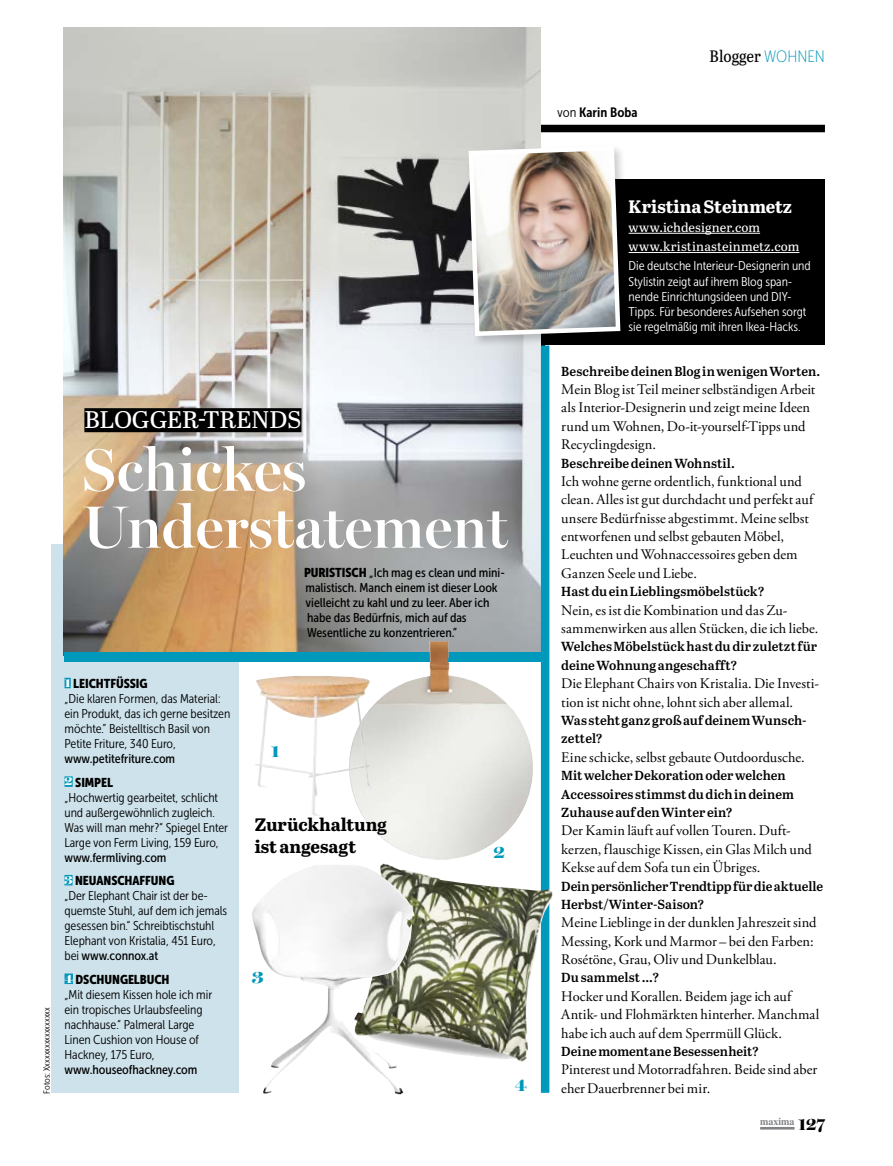
<style>
.page{position:relative;width:893px;height:1166px;background:#fff}
.page>*{position:absolute;margin:0;border:0;box-sizing:border-box;transform-origin:0 0}
.t1{font:600 60px/57px "Miller Banner";color:#fff}
.t2{font:24px "Abril Text";letter-spacing:-.01em;color:#fff;scale:1.05 1}
.t3{font:700 18px/22.5px "Abril Titling";letter-spacing:-.005em;color:#000;scale:1.05 1}
.t4{font:700 18px "Abril Titling";letter-spacing:-.005em;color:#fff;scale:1.05 1}
.t5{font:900 18px "Miller Banner";color:#0098bb;scale:1.05 1}
.t6{font:16.5px "Abril Titling";color:#000;scale:.95 1}
.t7{font:14.7px/18.3px "Adobe Garamond Pro";letter-spacing:.005em;color:#000}
.t8{font:13.5px "Museo Sans Cond 700";color:#000;scale:1.05 1}
.t9{font:600 13.2px/18.3px "Abril Text";color:#000}
.t10{font:12.75px/15px "Museo Sans Cond 300";letter-spacing:-.005em;color:#000;scale:1.05 1}
.t11{font:12.75px/15px "Museo Sans Cond 500";letter-spacing:-.005em;color:#000;scale:1.05 1}
.t12{font:12.75px/15px "Museo Sans Cond 300";letter-spacing:-.005em;color:#fff;scale:1.05 1}
.t13{font:12.75px "Museo Sans Cond 900";letter-spacing:-.005em;color:#000;scale:1.05 1}
.t14{font:12.75px/19.2px "Abril Titling";letter-spacing:.01em;color:#fff;scale:1.05 1}
.t15{font:700 10.5px "Times LT Std";color:#808285;scale:.95 1}
.t16{font:9px "Museo Sans Cond 300";letter-spacing:.005em;color:#000;scale:1.05 1}
.s1{font-family:"Museo Sans Cond 300"}
.s2{font-family:"Museo Sans Cond 100";color:#0098bb}
.s3{font-family:"Museo Sans Cond 900"}
.s4{font-family:"Miller Banner";font-weight:900;color:#fff}
.s5{font-family:"Miller Banner";font-weight:900;font-size:18px;color:#000}
</style>
<div class="page">
<hr style="left:760px;top:1126px;width:34px;height:3px;background:#808285">
<div style="left:500px;top:179px;width:325px;height:178px;background:#000"></div>
<div style="left:545px;top:345px;width:325px;height:747px;background:#fff"></div>
<div style="left:64px;top:125px;width:761px;height:7px;background:#000"></div>
<div style="left:52px;top:544px;width:187px;height:548px;background:#cee2eb"></div>
<img style="left:64px;top:27px;width:477px;height:624px">
<div style="left:64px;top:651px;width:478px;height:10px;background:#0098bb"></div>
<div style="left:84px;top:408px;width:217px;height:24px;background:#000"></div>
<hr style="left:629px;top:233px;width:131px;height:1px;background:#fff">
<hr style="left:629px;top:252px;width:170px;height:1px;background:#fff">
<div style="left:541px;top:345px;width:8px;height:747px;background:#0098bb"></div>
<div style="left:65px;top:677px;width:6px;height:11px;background:#0098bb"></div>
<div style="left:65px;top:776px;width:8px;height:10px;background:#0098bb"></div>
<div style="left:65px;top:874px;width:8px;height:11px;background:#0098bb"></div>
<div style="left:65px;top:973px;width:8px;height:10px;background:#0098bb"></div>
<div style="left:466px;top:143px;width:165px;height:204px;background:#000;opacity:.2"></div>
<img style="left:466px;top:143px;width:157px;height:195px">
<img style="left:347px;top:641px;width:186px;height:218px">
<img style="left:383px;top:863px;width:170px;height:198px">
<img style="left:252px;top:864px;width:162px;height:230px">
<img style="left:255px;top:675px;width:122px;height:141px">
<p class="t8" style="left:557px;top:104px;width:78px"><span class="s1">von</span> Karin Boba</p>
<p class="t6" style="left:710px;top:44px;width:123px">Blogger <span class="s2">WOHNEN</span></p>
<h2 class="t2" style="left:84px;top:402px;width:208px">BLOGGER-TRENDS</h2>
<h1 class="t1" style="left:82px;top:441px;width:427px">Schickes<br>Understatement</h1>
<p class="t11" style="left:304px;top:565px;width:193px"><span class="s3">PURISTISCH</span> „Ich mag es clean und mini&shy;malistisch. Manch einem ist dieser Look vielleicht zu kahl und zu leer. Aber ich habe das Bedürfnis, mich auf das Wesentliche zu konzentrieren.”</p>
<p class="t16" style="left:42px;top:1093px;width:83px;rotate:-90deg">Fotos: Xxxxxxxxxxxxxxxxx</p>
<p class="t13" style="left:65px;top:676px;width:81px"><span class="s4">1</span> LEICHTFÜSSIG</p>
<p class="t10" style="left:65px;top:691px;width:159px">„Die klaren Formen, das Material: ein Produkt, das ich gerne besitzen möchte.” Beistelltisch Basil von<br>Petite Friture, 340 Euro,</p>
<p class="t11" style="left:65px;top:751px;width:107px">www.petitefriture.com</p>
<p class="t13" style="left:65px;top:775px;width:48px"><span class="s4">2</span> SIMPEL</p>
<p class="t10" style="left:65px;top:789px;width:157px">„Hochwertig gearbeitet, schlicht und außergewöhnlich zugleich.<br>Was will man mehr?“ Spiegel Enter Large von Ferm Living, 159 Euro,</p>
<p class="t11" style="left:65px;top:849px;width:99px">www.fermliving.com</p>
<p class="t13" style="left:65px;top:873px;width:106px"><span class="s4">3</span> NEUANSCHAFFUNG</p>
<p class="t10" style="left:65px;top:888px;width:157px">„Der Elephant Chair ist der be&shy;quemste Stuhl, auf dem ich jemals gesessen bin.“ Schreibtischstuhl Elephant von Kristalia, 451 Euro,</p>
<p class="t11" style="left:65px;top:948px;width:91px"><span class="s1">bei</span> www.connox.at</p>
<p class="t13" style="left:65px;top:972px;width:102px"><span class="s4">4</span> DSCHUNGELBUCH</p>
<p class="t10" style="left:65px;top:986px;width:142px">„Mit diesem Kissen hole ich mir ein tropisches Urlaubsfeeling nachhause.“ Palmeral Large<br>Linen Cushion von House of<br>Hackney, 175 Euro,</p>
<p class="t11" style="left:65px;top:1061px;width:128px">www.houseofhackney.com</p>
<p class="t5" style="left:271px;top:739px;width:10px">1</p>
<p class="t3" style="left:255px;top:812px;width:128px">Zurückhaltung ist angesagt</p>
<p class="t5" style="left:252px;top:965px;width:12px">3</p>
<p class="t5" style="left:494px;top:841px;width:13px">2</p>
<p class="t5" style="left:515px;top:1073px;width:13px">4</p>
<p class="t4" style="left:629px;top:193px;width:157px">Kristina Steinmetz</p>
<p class="t14" style="left:629px;top:217px;width:164px">www.ichdesigner.com www.kristinasteinmetz.com</p>
<p class="t12" style="left:629px;top:259px;width:175px">Die deutsche Interieur-Designerin und Stylistin zeigt auf ihrem Blog span&shy;nende Einrichtungsideen und DIY-Tipps. Für besonderes Aufsehen sorgt sie regelmäßig mit ihren Ikea-Hacks.</p>
<p class="t9" style="left:561px;top:361px;width:260px">Beschreibe deinen Blog in wenigen Worten.</p>
<p class="t7" style="left:561px;top:380px;width:256px">Mein Blog ist Teil meiner selbständigen Arbeit als Interior-Designerin und zeigt meine Ideen rund um Wohnen, Do-it-yourself-Tipps und Recyclingdesign.</p>
<p class="t9" style="left:561px;top:453px;width:175px">Beschreibe deinen Wohnstil.</p>
<p class="t7" style="left:561px;top:472px;width:253px">Ich wohne gerne ordentlich, funktional und clean. Alles ist gut durchdacht und perfekt auf unsere Bedürfnisse abgestimmt. Meine selbst entworfenen und selbst gebauten Möbel, Leuchten und Wohnaccessoires geben dem Ganzen Seele und Liebe.</p>
<p class="t9" style="left:561px;top:581px;width:205px">Hast du ein Lieblingsmöbelstück?</p>
<p class="t7" style="left:561px;top:601px;width:259px">Nein, es ist die Kombination und das Zu&shy;sammenwirken aus allen Stücken, die ich liebe.</p>
<p class="t9" style="left:561px;top:636px;width:258px">Welches Möbelstück hast du dir zuletzt für deine Wohnung angeschafft?</p>
<p class="t7" style="left:561px;top:674px;width:259px">Die Elephant Chairs von Kristalia. Die Investi&shy;tion ist nicht ohne, lohnt sich aber allemal.</p>
<p class="t9" style="left:561px;top:710px;width:247px">Was steht ganz groß auf deinem Wunsch&shy;zettel?</p>
<p class="t7" style="left:561px;top:748px;width:245px">Eine schicke, selbst gebaute Outdoordusche.</p>
<p class="t9" style="left:561px;top:765px;width:234px">Mit welcher Dekoration oder welchen<br>Accessoires stimmst du dich in deinem<br>Zuhause auf den Winter ein?</p>
<p class="t7" style="left:561px;top:821px;width:252px">Der Kamin läuft auf vollen Touren. Duft&shy;kerzen, flauschige Kissen, ein Glas Milch und<br>Kekse auf dem Sofa tun ein Übriges.</p>
<p class="t9" style="left:561px;top:875px;width:263px">Dein persönlicher Trendtipp für die aktuelle<br>Herbst/Winter-Saison?</p>
<p class="t7" style="left:561px;top:913px;width:257px">Meine Lieblinge in der dunklen Jahreszeit sind<br>Messing, Kork und Marmor – bei den Farben:<br>Rosétöne, Grau, Oliv und Dunkelblau.</p>
<p class="t9" style="left:561px;top:967px;width:100px">Du sammelst ...?</p>
<p class="t7" style="left:561px;top:987px;width:260px">Hocker und Korallen. Beidem jage ich auf<br>Antik- und Flohmärkten hinterher. Manchmal habe ich auch auf dem Sperrmüll Glück.</p>
<p class="t9" style="left:561px;top:1041px;width:199px">Deine momentane Besessenheit?</p>
<p class="t7" style="left:561px;top:1060px;width:258px">Pinterest und Motorradfahren. Beide sind aber eher Dauerbrenner bei mir.</p>
<p class="t15" style="left:760px;top:1114px;width:70px">maxima <span class="s5">127</span></p>
</div>
